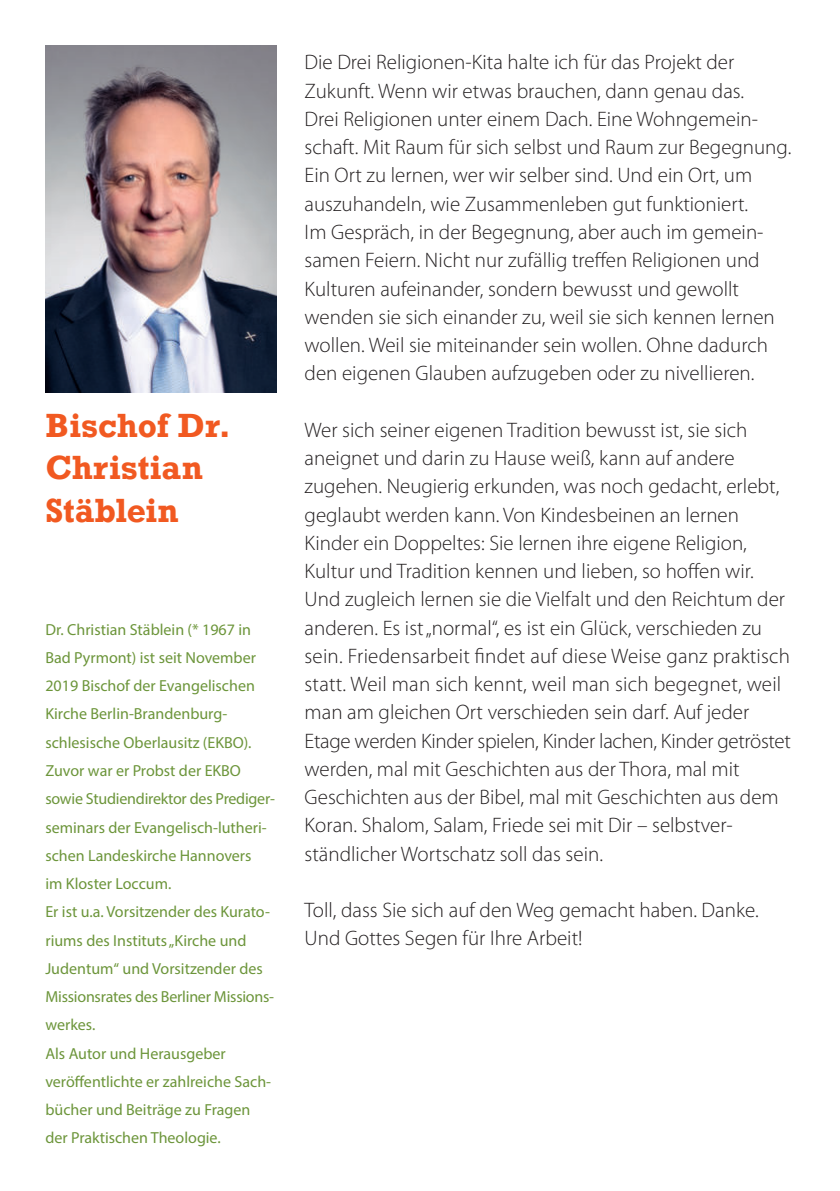
<style>
.page{position:relative;width:840px;height:1191px;background:#fff}
.page>*{position:absolute;margin:0;border:0;box-sizing:border-box;transform-origin:0 0}
.t1{font:700 31.6px/42.4px "Rockwell";letter-spacing:.01em;color:#f15921}
.t2{font:300 21px/28.2px "Myriad Pro";color:#231f20}
.t3{font:16px/28.2px "Myriad Pro";color:#6c953a}
</style>
<div class="page">
<img style="left:45px;top:45px;width:231px;height:348px">
<h1 class="t1" style="left:45px;top:404px;width:187px">Bischof Dr.<br>Christian<br>Stäblein</h1>
<p class="t3" style="left:45px;top:616px;width:231px">Dr. Christian Stäblein (* 1967 in<br>Bad Pyrmont) ist seit November<br>2019 Bischof der Evangelischen<br>Kirche Berlin-Brandenburg&shy;schlesische Oberlausitz (EKBO).<br>Zuvor war er Probst der EKBO sowie Studiendirektor des Prediger&shy;seminars der Evangelisch-lutheri&shy;schen Landeskirche Hannovers<br>im Kloster Loccum.<br>Er ist u.a. Vorsitzender des Kurato&shy;riums des Instituts „Kirche und<br>Judentum“ und Vorsitzender des<br>Missionsrates des Berliner Missions&shy;werkes.<br>Als Autor und Herausgeber veröffentlichte er zahlreiche Sach&shy;bücher und Beiträge zu Fragen der Praktischen Theologie.</p>
<p class="t2" style="left:304px;top:50px;width:488px">Die Drei Religionen-Kita halte ich für das Projekt der Zukunft. Wenn wir etwas brauchen, dann genau das.<br>Drei Religionen unter einem Dach. Eine Wohngemein&shy;schaft. Mit Raum für sich selbst und Raum zur Begegnung.<br>Ein Ort zu lernen, wer wir selber sind. Und ein Ort, um auszuhandeln, wie Zusammenleben gut funktioniert.<br>Im Gespräch, in der Begegnung, aber auch im gemein&shy;samen Feiern. Nicht nur zufällig treffen Religionen und Kulturen aufeinander, sondern bewusst und gewollt wenden sie sich einander zu, weil sie sich kennen lernen wollen. Weil sie miteinander sein wollen. Ohne dadurch den eigenen Glauben aufzugeben oder zu nivellieren.</p>
<p class="t2" style="left:304px;top:417px;width:487px">Wer sich seiner eigenen Tradition bewusst ist, sie sich aneignet und darin zu Hause weiß, kann auf andere zugehen. Neugierig erkunden, was noch gedacht, erlebt, geglaubt werden kann. Von Kindesbeinen an lernen Kinder ein Doppeltes: Sie lernen ihre eigene Religion, Kultur und Tradition kennen und lieben, so hoffen wir.<br>Und zugleich lernen sie die Vielfalt und den Reichtum der anderen. Es ist „normal“, es ist ein Glück, verschieden zu sein. Friedensarbeit findet auf diese Weise ganz praktisch statt. Weil man sich kennt, weil man sich begegnet, weil man am gleichen Ort verschieden sein darf. Auf jeder Etage werden Kinder spielen, Kinder lachen, Kinder getröstet werden, mal mit Geschichten aus der Thora, mal mit Geschichten aus der Bibel, mal mit Geschichten aus dem Koran. Shalom, Salam, Friede sei mit Dir – selbstver&shy;ständlicher Wortschatz soll das sein.</p>
<p class="t2" style="left:304px;top:897px;width:455px">Toll, dass Sie sich auf den Weg gemacht haben. Danke.<br>Und Gottes Segen für Ihre Arbeit!</p>
</div>
